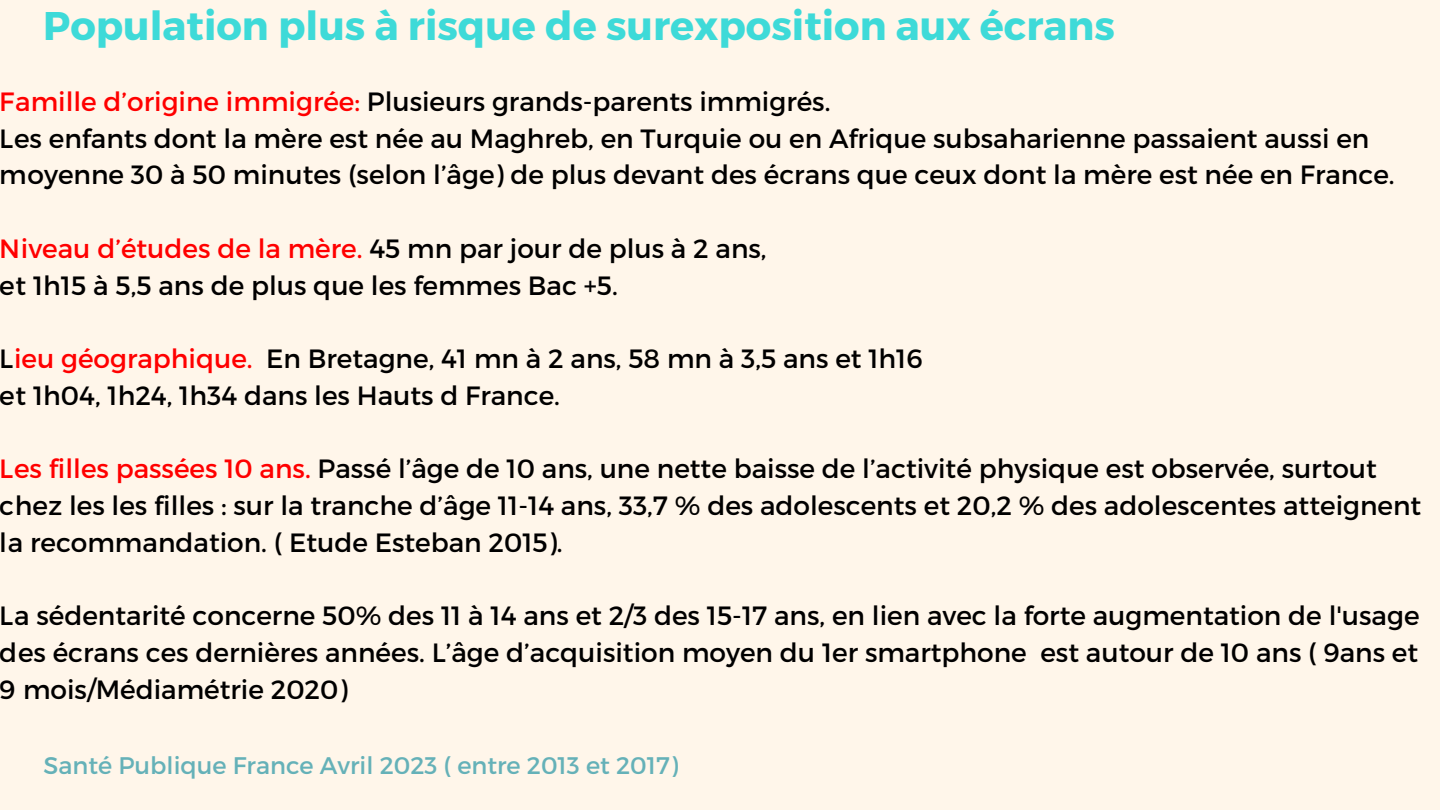
<style>
.page{position:relative;width:1440px;height:810px;background:#fff6ea}
.page>*{position:absolute;margin:0;border:0;box-sizing:border-box;transform-origin:0 0}
.t1{font:700 40px "Montserrat";color:#3edad8}
.t2{font:26.4px/36.8px "Montserrat";color:#000}
.t3{font:26.4px "Montserrat";color:#f00}
.t4{font:24px "Montserrat";color:#65b1b8}
.s1{color:#f00}
.s2{color:#000}
</style>
<div class="page">
<p class="t1" style="left:43px;top:-1px;width:1073px">Population plus à risque de surexposition aux écrans</p>
<p class="t2" style="left:0;top:82px;width:832px"><span class="s1">Famille d’origine immigrée:</span> Plusieurs grands-parents immigrés.</p>
<p class="t2" style="left:0;top:119px;width:1396px">Les enfants dont la mère est née au Maghreb, en Turquie ou en Afrique subsaharienne passaient aussi en moyenne 30 à 50 minutes (selon l’âge) de plus devant des écrans que ceux dont la mère est née en France.</p>
<p class="t3" style="left:0;top:231px;width:768px">Niveau d’études de la mère. <span class="s2">45 mn par jour de plus à 2 ans,</span></p>
<p class="t2" style="left:0;top:266px;width:619px">et 1h15 à 5,5 ans de plus que les femmes Bac +5.</p>
<p class="t2" style="left:0;top:339px;width:924px">L<span class="s1">ieu géographique.</span> En Bretagne, 41 mn à 2 ans, 58 mn à 3,5 ans et 1h16</p>
<p class="t2" style="left:0;top:376px;width:562px">et 1h04, 1h24, 1h34 dans les Hauts d France.</p>
<p class="t2" style="left:0;top:449px;width:1423px"><span class="s1">Les filles passées 10 ans.</span> Passé l’âge de 10 ans, une nette baisse de l’activité physique est observée, surtout chez les les filles : sur la tranche d’âge 11-14 ans, 33,7 % des adolescents et 20,2 % des adolescentes atteignent la recommandation. ( Etude Esteban 2015).</p>
<p class="t2" style="left:0;top:596px;width:1421px;text-align:justify">La sédentarité concerne 50% des 11 à 14 ans et 2/3 des 15-17 ans, en lien avec la forte augmentation de l'usage des écrans ces dernières années. L’âge d’acquisition moyen du 1er smartphone est autour de 10 ans ( 9ans et 9 mois/Médiamétrie 2020)</p>
<p class="t4" style="left:44px;top:750px;width:636px">Santé Publique France Avril 2023 ( entre 2013 et 2017)</p>
</div>
